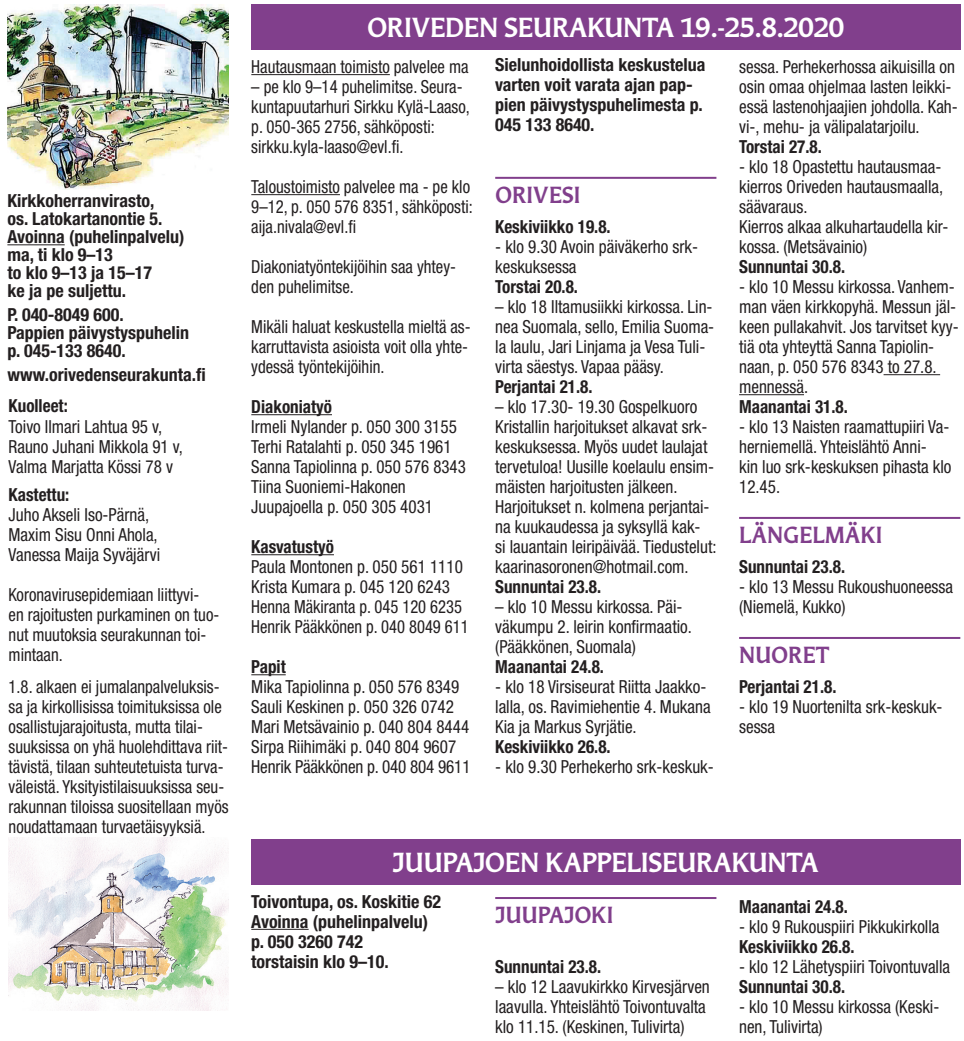
<style>
.page{position:relative;width:964px;height:1041px;background:#fff}
.page>*{position:absolute;margin:0;border:0;box-sizing:border-box;transform-origin:0 0}
.t1{font:700 26px "Martti";letter-spacing:-.01em;color:#fff}
.t2{font:700 22px "Martti";letter-spacing:.005em;color:#813f8c}
.t3{font:condensed 18px/20px "Helvetica Neue";color:#231f20;scale:.95 1}
.t4{font:condensed 18px/20px "Helvetica Neue";color:#231f20;scale:.93 1}
.t5{font:700 condensed 18px/18px "Helvetica Neue";color:#231f20}
.t6{font:700 condensed 18px "Helvetica Neue";color:#231f20;scale:.95 1}
</style>
<div class="page">
<img style="left:7px;top:5px;width:222px;height:184px">
<hr style="left:7px;top:244px;width:58px;height:1px;background:#231f20">
<div style="left:251px;top:5px;width:709px;height:45px;background:#813f8c"></div>
<hr style="left:495px;top:177px;width:221px;height:2px;background:#813f8c">
<hr style="left:251px;top:74px;width:139px;height:1px;background:#231f20">
<hr style="left:251px;top:194px;width:89px;height:1px;background:#231f20">
<hr style="left:251px;top:414px;width:81px;height:1px;background:#231f20">
<hr style="left:251px;top:554px;width:83px;height:1px;background:#231f20">
<hr style="left:251px;top:674px;width:35px;height:1px;background:#231f20">
<img style="left:9px;top:837px;width:220px;height:174px">
<hr style="left:251px;top:929px;width:57px;height:1px;background:#231f20">
<div style="left:251px;top:840px;width:709px;height:45px;background:#813f8c"></div>
<hr style="left:495px;top:897px;width:221px;height:2px;background:#813f8c">
<hr style="left:883px;top:374px;width:57px;height:1px;background:#231f20">
<hr style="left:739px;top:394px;width:65px;height:1px;background:#231f20">
<hr style="left:739px;top:517px;width:221px;height:2px;background:#813f8c">
<hr style="left:739px;top:637px;width:221px;height:2px;background:#813f8c">
<p class="t5" style="left:7px;top:191px;width:178px">Kirkkoherranvirasto,<br>os. Latokartanontie 5.<br>Avoinna (puhelinpalvelu) ma, ti klo 9–13<br>to klo 9–13 ja 15–17<br>ke ja pe suljettu.</p>
<p class="t5" style="left:7px;top:305px;width:183px">P. 040-8049 600.<br>Pappien päivystyspuhelin p. 045-133 8640.</p>
<p class="t5" style="left:7px;top:365px;width:200px">www.orivedenseurakunta.fi</p>
<p class="t6" style="left:9px;top:394px;width:64px">Kuolleet:</p>
<p class="t3" style="left:9px;top:416px;width:185px">Toivo Ilmari Lahtua 95 v,<br>Rauno Juhani Mikkola 91 v,<br>Valma Marjatta Kössi 78 v</p>
<p class="t6" style="left:9px;top:484px;width:65px">Kastettu:</p>
<p class="t3" style="left:9px;top:504px;width:161px">Juho Akseli Iso-Pärnä,<br>Maxim Sisu Onni Ahola,<br>Vanessa Maija Syväjärvi</p>
<p class="t4" style="left:9px;top:584px;width:228px">Koronavirusepidemiaan liittyvi-<br>en rajoitusten purkaminen on tuo&shy;nut muutoksia seurakunnan toi&shy;mintaan.</p>
<p class="t4" style="left:9px;top:676px;width:238px">1.8. alkaen ei jumalanpalveluksis&shy;sa ja kirkollisissa toimituksissa ole osallistujarajoitusta, mutta tilai&shy;suuksissa on yhä huolehdittava riit&shy;tävistä, tilaan suhteutetuista turva&shy;väleistä. Yksityistilaisuuksissa seu&shy;rakunnan tiloissa suositellaan myös noudattamaan turvaetäisyyksiä.</p>
<h1 class="t1" style="left:367px;top:10px;width:478px">ORIVEDEN SEURAKUNTA 19.-25.8.2020</h1>
<p class="t4" style="left:251px;top:56px;width:235px">Hautausmaan toimisto palvelee ma</p>
<p class="t4" style="left:251px;top:76px;width:236px">– pe klo 9–14 puhelimitse. Seura&shy;kuntapuutarhuri Sirkku Kylä-Laaso, p. 050-365 2756, sähköposti: sirkku.kyla-laaso@evl.fi.</p>
<p class="t4" style="left:251px;top:176px;width:240px">Taloustoimisto palvelee ma - pe klo<br>9–12, p. 050 576 8351, sähköposti: aija.nivala@evl.fi</p>
<p class="t4" style="left:251px;top:256px;width:222px">Diakoniatyöntekijöihin saa yhtey&shy;den puhelimitse.</p>
<p class="t4" style="left:251px;top:316px;width:237px">Mikäli haluat keskustella mieltä as&shy;karruttavista asioista voit olla yhte&shy;ydessä työntekijöihin.</p>
<p class="t6" style="left:251px;top:396px;width:86px">Diakoniatyö</p>
<p class="t3" style="left:251px;top:416px;width:227px">Irmeli Nylander p. 050 300 3155<br>Terhi Ratalahti p. 050 345 1961<br>Sanna Tapiolinna p. 050 576 8343<br>Tiina Suoniemi-Hakonen<br>Juupajoella p. 050 305 4031</p>
<p class="t6" style="left:251px;top:536px;width:88px">Kasvatustyö</p>
<p class="t3" style="left:251px;top:556px;width:230px">Paula Montonen p. 050 561 1110<br>Krista Kumara p. 045 120 6243<br>Henna Mäkiranta p. 045 120 6235<br>Henrik Pääkkönen p. 040 8049 611</p>
<p class="t6" style="left:251px;top:656px;width:38px">Papit</p>
<p class="t3" style="left:251px;top:676px;width:232px">Mika Tapiolinna p. 050 576 8349<br>Sauli Keskinen p. 050 326 0742<br>Mari Metsävainio p. 040 804 8444<br>Sirpa Riihimäki p. 040 804 9607<br>Henrik Pääkkönen p. 040 804 9611</p>
<p class="t5" style="left:495px;top:55px;width:212px;line-height:20px">Sielunhoidollista keskustelua varten voit varata ajan pap&shy;pien päivystyspuhelimesta p.<br>045 133 8640.</p>
<p class="t2" style="left:495px;top:180px;width:87px">ORIVESI</p>
<p class="t6" style="left:495px;top:216px;width:123px">Keskiviikko 19.8.</p>
<p class="t3" style="left:495px;top:236px;width:215px">- klo 9.30 Avoin päiväkerho srk&shy;keskuksessa</p>
<p class="t6" style="left:495px;top:276px;width:89px">Torstai 20.8.</p>
<p class="t3" style="left:495px;top:296px;width:232px">– klo 18 Iltamusiikki kirkossa. Lin&shy;nea Suomala, sello, Emilia Suoma&shy;la laulu, Jari Linjama ja Vesa Tuli&shy;virta säestys. Vapaa pääsy.</p>
<p class="t6" style="left:495px;top:376px;width:104px">Perjantai 21.8.</p>
<p class="t3" style="left:495px;top:396px;width:234px">– klo 17.30- 19.30 Gospelkuoro Kristallin harjoitukset alkavat srk&shy;keskuksessa. Myös uudet laulajat tervetuloa! Uusille koelaulu ensim&shy;mäisten harjoitusten jälkeen.<br>Harjoitukset n. kolmena perjantai&shy;na kuukaudessa ja syksyllä kak-<br>si lauantain leiripäivää. Tiedustelut: kaarinasoronen@hotmail.com.</p>
<p class="t6" style="left:495px;top:576px;width:113px">Sunnuntai 23.8.</p>
<p class="t3" style="left:495px;top:596px;width:208px">– klo 10 Messu kirkossa. Päi&shy;väkumpu 2. leirin konfirmaatio. (Pääkkönen, Suomala)</p>
<p class="t6" style="left:495px;top:656px;width:116px">Maanantai 24.8.</p>
<p class="t3" style="left:495px;top:676px;width:228px">- klo 18 Virsiseurat Riitta Jaakko&shy;lalla, os. Ravimiehentie 4. Mukana<br>Kia ja Markus Syrjätie.</p>
<p class="t6" style="left:495px;top:736px;width:123px">Keskiviikko 26.8.</p>
<p class="t3" style="left:495px;top:756px;width:232px">- klo 9.30 Perhekerho srk-keskuk-</p>
<p class="t3" style="left:739px;top:56px;width:232px">sessa. Perhekerhossa aikuisilla on osin omaa ohjelmaa lasten leikki&shy;essä lastenohjaajien johdolla. Kah&shy;vi-, mehu- ja välipalatarjoilu.</p>
<p class="t6" style="left:739px;top:136px;width:89px">Torstai 27.8.</p>
<p class="t3" style="left:739px;top:156px;width:222px">- klo 18 Opastettu hautausmaa&shy;kierros Oriveden hautausmaalla, säävaraus.<br>Kierros alkaa alkuhartaudella kir&shy;kossa. (Metsävainio)</p>
<p class="t6" style="left:739px;top:256px;width:113px">Sunnuntai 30.8.</p>
<p class="t3" style="left:739px;top:276px;width:233px">- klo 10 Messu kirkossa. Vanhem&shy;man väen kirkkopyhä. Messun jäl&shy;keen pullakahvit. Jos tarvitset kyy&shy;tiä ota yhteyttä Sanna Tapiolin&shy;naan, p. 050 576 8343 to 27.8. mennessä.</p>
<p class="t6" style="left:739px;top:396px;width:116px">Maanantai 31.8.</p>
<p class="t3" style="left:739px;top:416px;width:225px">- klo 13 Naisten raamattupiiri Va&shy;herniemellä. Yhteislähtö Anni-<br>kin luo srk-keskuksen pihasta klo<br>12.45.</p>
<p class="t2" style="left:739px;top:520px;width:145px">LÄNGELMÄKI</p>
<p class="t6" style="left:739px;top:556px;width:113px">Sunnuntai 23.8.</p>
<p class="t3" style="left:739px;top:576px;width:227px">- klo 13 Messu Rukoushuoneessa (Niemelä, Kukko)</p>
<p class="t2" style="left:739px;top:640px;width:92px">NUORET</p>
<p class="t6" style="left:739px;top:676px;width:104px">Perjantai 21.8.</p>
<p class="t3" style="left:739px;top:696px;width:216px">- klo 19 Nuortenilta srk-keskuk&shy;sessa</p>
<h1 class="t1" style="left:393px;top:845px;width:427px">JUUPAJOEN KAPPELISEURAKUNTA</h1>
<p class="t2" style="left:495px;top:900px;width:119px">JUUPAJOKI</p>
<p class="t6" style="left:495px;top:956px;width:113px">Sunnuntai 23.8.</p>
<p class="t3" style="left:495px;top:976px;width:227px">– klo 12 Laavukirkko Kirvesjärven laavulla. Yhteislähtö Toivontuvalta klo 11.15. (Keskinen, Tulivirta)</p>
<p class="t5" style="left:251px;top:891px;width:191px;line-height:20px">Toivontupa, os. Koskitie 62<br>Avoinna (puhelinpalvelu) p. 050 3260 742<br>torstaisin klo 9–10.</p>
<p class="t6" style="left:739px;top:896px;width:116px">Maanantai 24.8.</p>
<p class="t3" style="left:739px;top:916px;width:212px">- klo 9 Rukouspiiri Pikkukirkolla</p>
<p class="t6" style="left:739px;top:936px;width:123px">Keskiviikko 26.8.</p>
<p class="t3" style="left:739px;top:956px;width:224px">- klo 12 Lähetyspiiri Toivontuvalla</p>
<p class="t6" style="left:739px;top:976px;width:113px">Sunnuntai 30.8.</p>
<p class="t3" style="left:739px;top:996px;width:212px">- klo 10 Messu kirkossa (Keski&shy;nen, Tulivirta)</p>
</div>
